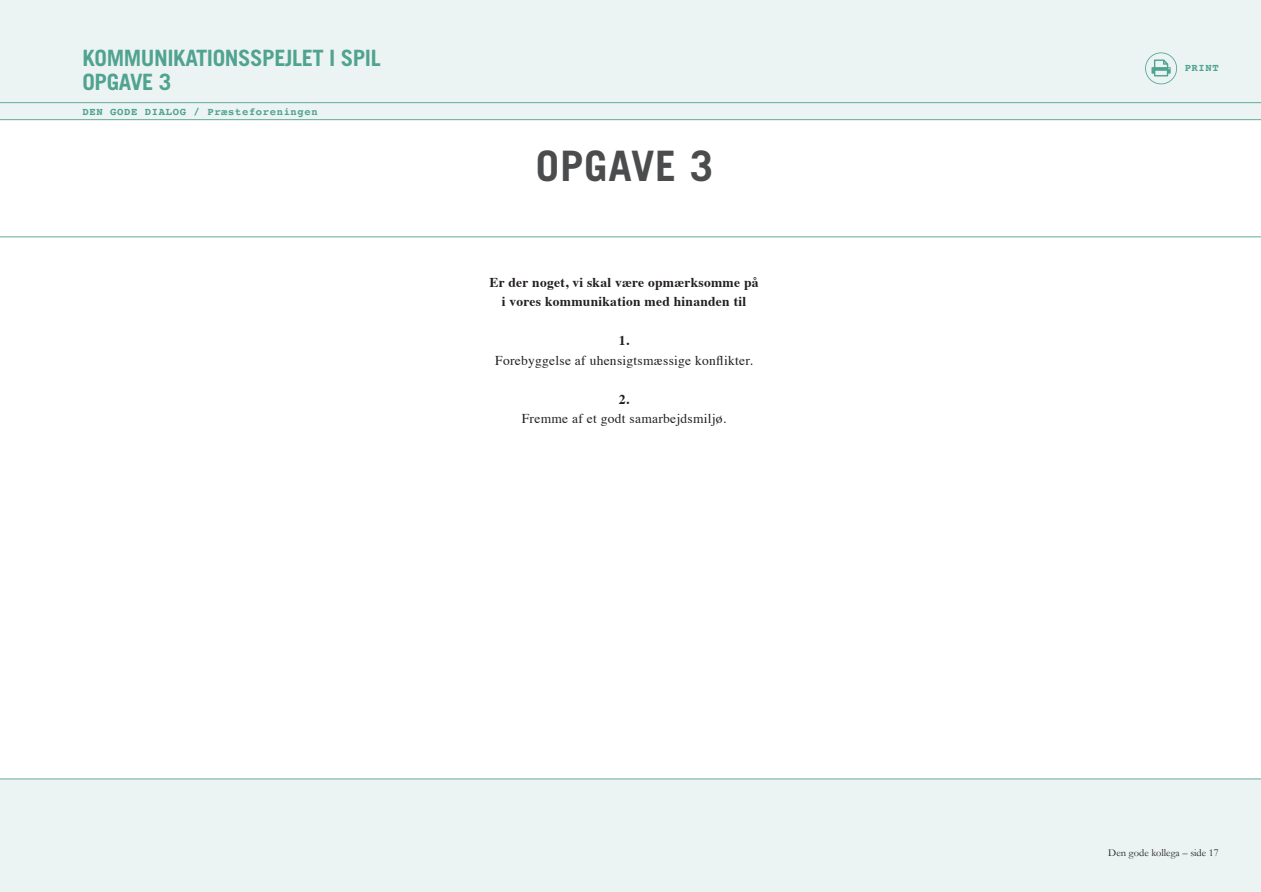
<style>
.page{position:relative;width:1261px;height:892px;background:#fff}
.page>*{position:absolute;margin:0;border:0;box-sizing:border-box;transform-origin:0 0}
.t1{font:700 42px "Trade Gothic";letter-spacing:.02em;color:#4b4c4d}
.t2{font:700 22.5px/24px "Trade Gothic";letter-spacing:-.02em;color:#4fa390}
.t3{font:700 13.5px/19.5px "Times";letter-spacing:.02em;color:#231f20;text-align:center}
.t4{font:13.5px "Times";letter-spacing:.02em;color:#231f20}
.t5{font:700 10.5px "Courier";letter-spacing:.06em;color:#4fa390}
.t6{font:10.5px "Garamond";color:#231f20}
</style>
<div class="page">
<div style="left:0;top:0;width:1260px;height:120px;background:#ecf3f3"></div>
<div style="left:0;top:779px;width:1260px;height:113px;background:#ecf3f3"></div>
<hr style="left:0;top:778px;width:1260px;height:1px;background:#6a9">
<svg style="left:1145px;top:52px;width:31px;height:32px"></svg>
<hr style="left:0;top:236px;width:1260px;height:1px;background:#6a9">
<hr style="left:0;top:119px;width:1260px;height:1px;background:#6a9">
<hr style="left:0;top:102px;width:1260px;height:1px;background:#6a9">
<h2 class="t2" style="left:83px;top:46px;width:299px">KOMMUNIKATIONSSPEJLET I SPIL<br>OPGAVE 3</h2>
<p class="t5" style="left:83px;top:103px;width:236px">DEN GODE DIALOG / Præsteforeningen</p>
<h1 class="t1" style="left:535px;top:140px;width:179px">OPGAVE 3</h1>
<p class="t3" style="left:489px;top:271px;width:270px">Er der noget, vi skal være opmærksomme på i vores kommunikation med hinanden til</p>
<p class="t3" style="left:618px;top:329px;width:12px">1.</p>
<p class="t4" style="left:495px;top:347px;width:259px">Forebyggelse af uhensigtsmæssige konflikter.</p>
<p class="t3" style="left:618px;top:388px;width:12px">2.</p>
<p class="t4" style="left:521px;top:406px;width:206px">Fremme af et godt samarbejdsmiljø.</p>
<p class="t5" style="left:1184px;top:60px;width:36px">PRINT</p>
<p class="t6" style="left:1107px;top:846px;width:112px">Den gode kollega – side 17</p>
</div>
